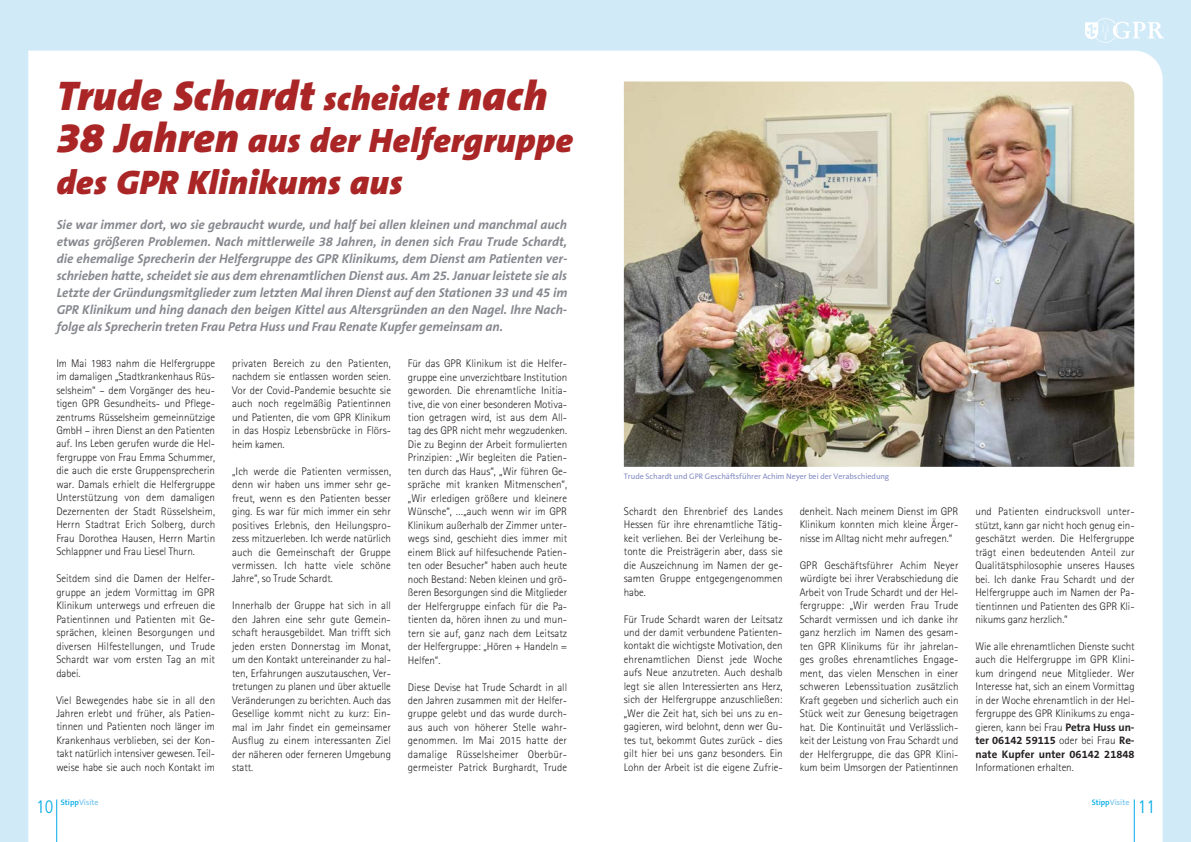
<style>
.page{position:relative;width:1191px;height:842px;background:#d1eaf8}
.page>*{position:absolute;margin:0;border:0;box-sizing:border-box;transform-origin:0 0}
.t1{font:italic 900 41.8px "The Sans B9";letter-spacing:.005em;color:#aa2626}
.t2{font:italic 900 34.2px/42px "The Sans B9";letter-spacing:.01em;color:#aa2626}
.t3{font:300 condensed 18px "Frutiger LT Std";color:#00abe5}
.t4{font:italic 700 13px/17px "The Sans B7";letter-spacing:-.005em;color:#86888e;text-align:justify}
.t5{font:300 11px/13.5px "Agfa Rotis Sans Serif";color:#231f20;text-align:justify}
.t6{font:700 11px/13.5px "The Sans B7";color:#231f20}
.t7{font:8px "The Sans B5 Plain";color:#848cc5}
.t8{font:600 8px "The Sans B6";color:#78c7ef}
.s1{font-size:34.2px}
.s2{font-size:41.8px}
.s3{color:#00abe5}
.s4{font-family:"The Sans B7";font-weight:700}
.s5{font-family:"Agfa Rotis Sans Serif";font-weight:300}
</style>
<div class="page">
<div style="left:28px;top:51px;width:1134px;height:791px;background:#fff"></div>
<svg style="left:1085px;top:18px;width:79px;height:25px"></svg>
<hr style="left:1133px;top:799px;width:1px;height:43px;background:#00abe5">
<hr style="left:56px;top:799px;width:1px;height:43px;background:#00abe5">
<img style="left:624px;top:82px;width:510px;height:385px">
<h1 class="t1" style="left:56px;top:74px;width:492px">Trude Schardt <span class="s1">scheidet</span> nach</h1>
<h2 class="t2" style="left:56px;top:121px;width:518px"><span class="s2">38 Jahren</span> aus der Helfergruppe des GPR Klinikums aus</h2>
<p class="t4" style="left:57px;top:217px;width:512px">Sie war immer dort, wo sie gebraucht wurde, und half bei allen kleinen und manchmal auch etwas größeren Problemen. Nach mittlerweile 38 Jahren, in denen sich Frau Trude Schardt, die ehemalige Sprecherin der Helfergruppe des GPR Klinikums, dem Dienst am Patienten ver&shy;schrieben hatte, scheidet sie aus dem ehrenamtlichen Dienst aus. Am 25. Januar leistete sie als Letzte der Gründungsmitglieder zum letzten Mal ihren Dienst auf den Stationen 33 und 45 im GPR Klinikum und hing danach den beigen Kittel aus Altersgründen an den Nagel. Ihre Nach&shy;folge als Sprecherin treten Frau Petra Huss und Frau Renate Kupfer gemeinsam an.</p>
<p class="t5" style="left:56px;top:356px;width:160px">Im Mai 1983 nahm die Helfergruppe im damaligen „Stadtkrankenhaus Rüs&shy;selsheim“ – dem Vorgänger des heu&shy;tigen GPR Gesundheits- und Pflege&shy;zentrums Rüsselsheim gemeinnützige GmbH – ihren Dienst an den Patienten auf. Ins Leben gerufen wurde die Hel&shy;fergruppe von Frau Emma Schummer, die auch die erste Gruppensprecherin war. Damals erhielt die Helfergruppe Unterstützung von dem damaligen Dezernenten der Stadt Rüsselsheim, Herrn Stadtrat Erich Solberg, durch Frau Dorothea Hausen, Herrn Martin Schlappner und Frau Liesel Thurn.</p>
<p class="t5" style="left:56px;top:572px;width:160px">Seitdem sind die Damen der Helfer&shy;gruppe an jedem Vormittag im GPR Klinikum unterwegs und erfreuen die Patientinnen und Patienten mit Ge&shy;sprächen, kleinen Besorgungen und diversen Hilfestellungen, und Trude Schardt war vom ersten Tag an mit dabei.</p>
<p class="t5" style="left:56px;top:693px;width:160px">Viel Bewegendes habe sie in all den Jahren erlebt und früher, als Patien&shy;tinnen und Patienten noch länger im Krankenhaus verblieben, sei der Kon&shy;takt natürlich intensiver gewesen. Teil&shy;weise habe sie auch noch Kontakt im</p>
<h3 class="t3" style="left:36px;top:796px;width:19px">10</h3>
<p class="t8" style="left:61px;top:798px;width:39px"><span class="s3">Stipp</span>Visite</p>
<p class="t5" style="left:232px;top:356px;width:160px">privaten Bereich zu den Patienten, nachdem sie entlassen worden seien.<br>Vor der Covid-Pandemie besuchte sie auch noch regelmäßig Patientinnen und Patienten, die vom GPR Klinikum in das Hospiz Lebensbrücke in Flörs&shy;heim kamen.</p>
<p class="t5" style="left:232px;top:464px;width:160px">„Ich werde die Patienten vermissen, denn wir haben uns immer sehr ge&shy;freut, wenn es den Patienten besser ging. Es war für mich immer ein sehr positives Erlebnis, den Heilungspro&shy;zess mitzuerleben. Ich werde natürlich auch die Gemeinschaft der Gruppe vermissen. Ich hatte viele schöne Jahre“, so Trude Schardt.</p>
<p class="t5" style="left:232px;top:599px;width:160px">Innerhalb der Gruppe hat sich in all den Jahren eine sehr gute Gemein&shy;schaft herausgebildet. Man trifft sich jeden ersten Donnerstag im Monat, um den Kontakt untereinander zu hal&shy;ten, Erfahrungen auszutauschen, Ver&shy;tretungen zu planen und über aktuelle Veränderungen zu berichten. Auch das Gesellige kommt nicht zu kurz: Ein&shy;mal im Jahr findet ein gemeinsamer Ausflug zu einem interessanten Ziel der näheren oder ferneren Umgebung statt.</p>
<p class="t5" style="left:408px;top:357px;width:161px">Für das GPR Klinikum ist die Helfer&shy;gruppe eine unverzichtbare Institution geworden. Die ehrenamtliche Initia&shy;tive, die von einer besonderen Motiva&shy;tion getragen wird, ist aus dem All&shy;tag des GPR nicht mehr wegzudenken.<br>Die zu Beginn der Arbeit formulierten Prinzipien: „Wir begleiten die Patien&shy;ten durch das Haus“, „Wir führen Ge&shy;spräche mit kranken Mitmenschen“, „Wir erledigen größere und kleinere Wünsche“, …„auch wenn wir im GPR Klinikum außerhalb der Zimmer unter&shy;wegs sind, geschieht dies immer mit einem Blick auf hilfesuchende Patien&shy;ten oder Besucher“ haben auch heute noch Bestand: Neben kleinen und grö&shy;ßeren Besorgungen sind die Mitglieder der Helfergruppe einfach für die Pa&shy;tienten da, hören ihnen zu und mun&shy;tern sie auf, ganz nach dem Leitsatz der Helfergruppe: „Hören + Handeln = Helfen“.</p>
<p class="t5" style="left:408px;top:680px;width:161px">Diese Devise hat Trude Schardt in all den Jahren zusammen mit der Helfer&shy;gruppe gelebt und das wurde durch&shy;aus auch von höherer Stelle wahr&shy;genommen. Im Mai 2015 hatte der damalige Rüsselsheimer Oberbür&shy;germeister Patrick Burghardt, Trude</p>
<p class="t7" style="left:624px;top:472px;width:267px">Trude Schardt und GPR Geschäftsführer Achim Neyer bei der Verabschiedung</p>
<p class="t5" style="left:624px;top:504px;width:160px">Schardt den Ehrenbrief des Landes Hessen für ihre ehrenamtliche Tätig&shy;keit verliehen. Bei der Verleihung be&shy;tonte die Preisträgerin aber, dass sie die Auszeichnung im Namen der ge&shy;samten Gruppe entgegengenommen habe.</p>
<p class="t5" style="left:624px;top:612px;width:160px">Für Trude Schardt waren der Leitsatz und der damit verbundene Patienten&shy;kontakt die wichtigste Motivation, den ehrenamtlichen Dienst jede Woche aufs Neue anzutreten. Auch deshalb legt sie allen Interessierten ans Herz, sich der Helfergruppe anzuschließen: „Wer die Zeit hat, sich bei uns zu en&shy;gagieren, wird belohnt, denn wer Gu&shy;tes tut, bekommt Gutes zurück - dies gilt hier bei uns ganz besonders. Ein Lohn der Arbeit ist die eigene Zufrie-</p>
<p class="t5" style="left:799px;top:504px;width:160px">denheit. Nach meinem Dienst im GPR Klinikum konnten mich kleine Ärger&shy;nisse im Alltag nicht mehr aufregen.“</p>
<p class="t5" style="left:799px;top:558px;width:160px">GPR Geschäftsführer Achim Neyer würdigte bei ihrer Verabschiedung die Arbeit von Trude Schardt und der Hel&shy;fergruppe: „Wir werden Frau Trude Schardt vermissen und ich danke ihr ganz herzlich im Namen des gesam&shy;ten GPR Klinikums für ihr jahrelan&shy;ges großes ehrenamtliches Engage&shy;ment, das vielen Menschen in einer schweren Lebenssituation zusätzlich Kraft gegeben und sicherlich auch ein Stück weit zur Genesung beigetragen hat. Die Kontinuität und Verlässlich&shy;keit der Leistung von Frau Schardt und der Helfergruppe, die das GPR Klini&shy;kum beim Umsorgen der Patientinnen</p>
<p class="t5" style="left:975px;top:505px;width:161px">und Patienten eindrucksvoll unter&shy;stützt, kann gar nicht hoch genug ein&shy;geschätzt werden. Die Helfergruppe trägt einen bedeutenden Anteil zur Qualitätsphilosophie unseres Hauses bei. Ich danke Frau Schardt und der Helfergruppe auch im Namen der Pa&shy;tientinnen und Patienten des GPR Kli&shy;nikums ganz herzlich.“</p>
<p class="t5" style="left:975px;top:639px;width:161px">Wie alle ehrenamtlichen Dienste sucht auch die Helfergruppe im GPR Klini&shy;kum dringend neue Mitglieder. Wer Interesse hat, sich an einem Vormittag in der Woche ehrenamtlich in der Hel&shy;fergruppe des GPR Klinikums zu enga&shy;gieren, kann bei Frau <span class="s4">Petra Huss un-</span></p>
<p class="t6" style="left:975px;top:734px;width:161px">ter 06142 59115 <span class="s5">oder bei Frau</span> Re&shy;nate Kupfer unter 06142 21848</p>
<p class="t5" style="left:975px;top:761px;width:100px">Informationen erhalten.</p>
<p class="t8" style="left:1091px;top:798px;width:39px"><span class="s3">Stipp</span>Visite</p>
<h3 class="t3" style="left:1137px;top:796px;width:19px">11</h3>
</div>
